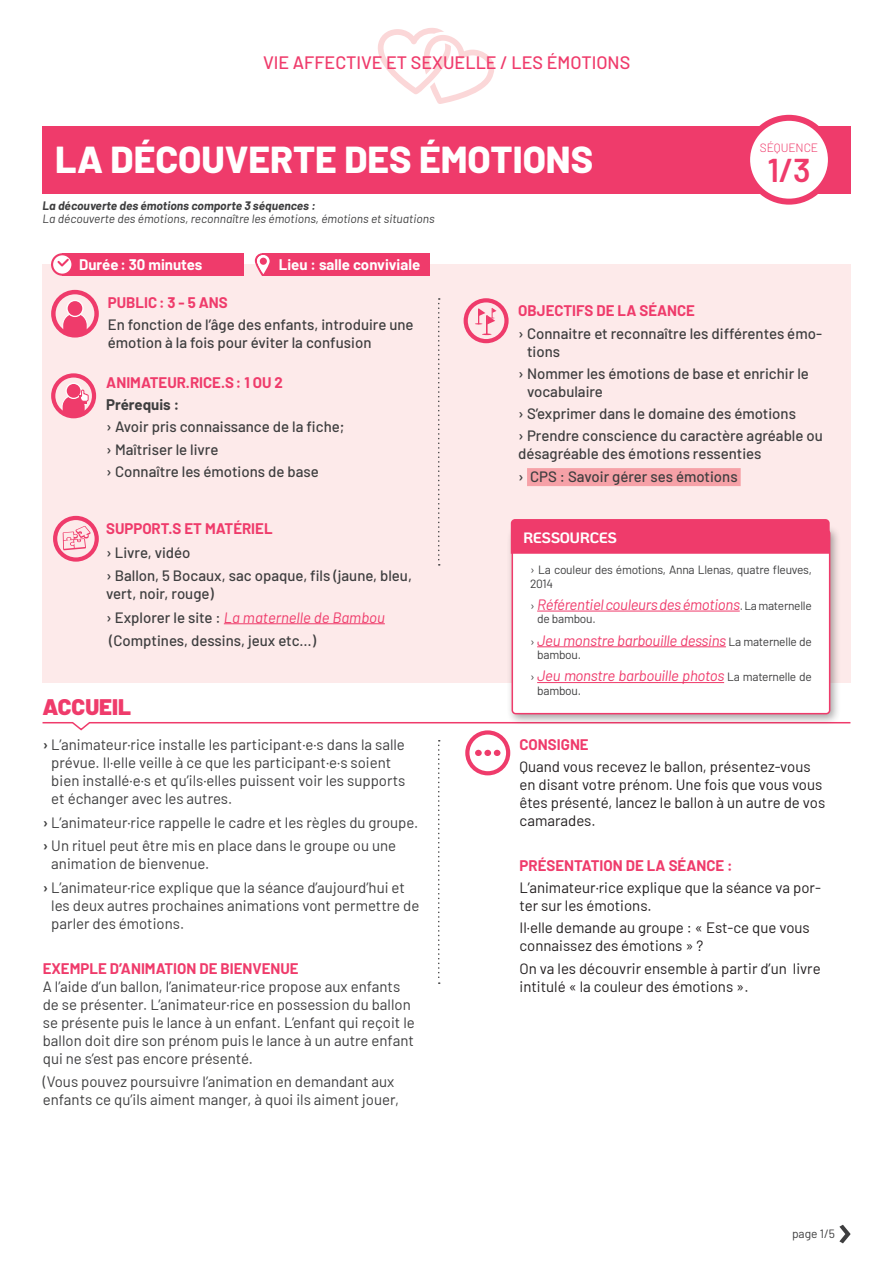
<style>
.page{position:relative;width:893px;height:1263px;background:#fff}
.page>*{position:absolute;margin:0;border:0;box-sizing:border-box;transform-origin:0 0}
.t1{font:800 37.5px "Barlow";color:#fff}
.t2{font:600 33px "Barlow";color:#ef3b6b}
.t3{font:900 22.5px "Barlow";color:#ef3b6b}
.t4{font:500 18px "Barlow";color:#ef3b6b}
.t5{font:15px/18px "Barlow";color:#3e3e3f}
.t6{font:500 15px/18px "Barlow";color:#3e3e3f}
.t7{font:15px/18px "Barlow";color:#231f20}
.t8{font:italic 15px "Barlow";letter-spacing:-.02em;color:#ef3b6b}
.t9{font:700 15px "Barlow";color:#ef3b6b}
.t10{font:italic 15px "Barlow";color:#ef3b6b}
.t11{font:700 15px "Barlow";color:#fff}
.t12{font:700 15px "Barlow";color:#3e3e3f}
.t13{font:700 15px "Ko Ho";letter-spacing:-.015em;color:#fff}
.t14{font:12px/13.5px "Barlow";letter-spacing:-.02em;color:#3e3e3f}
.t15{font:italic 12px "Barlow";color:#3e3e3f}
.t16{font:italic 700 12px "Barlow";color:#3e3e3f}
.t17{font:300 12px "Barlow";letter-spacing:-.01em;color:#ef3b6b}
.s1{font-weight:500;font-style:normal;color:#3e3e3f}
.s2{font-weight:600}
.s3{font-weight:700;color:#ef3b6b}
.s4{font-style:normal;font-size:12px;color:#3e3e3f}
</style>
<div class="page">
<svg style="left:378px;top:28px;width:116px;height:76px"></svg>
<div style="left:43px;top:126px;width:808px;height:67px;background:#ef3b6b"></div>
<div style="left:747px;top:118px;width:84px;height:84px;background:#fff;border-radius:50%"></div>
<div style="left:744px;top:115px;width:90px;height:90px;border:6px solid #ef3b6b;border-radius:50%"></div>
<svg style="left:839px;top:1225px;width:11px;height:18px"></svg>
<div style="left:43px;top:264px;width:808px;height:418px;background:#fdeaea"></div>
<svg style="left:62px;top:313px;width:26px;height:22px"></svg>
<svg style="left:67px;top:300px;width:16px;height:16px"></svg>
<div style="left:66px;top:300px;width:18px;height:17px;border:1px solid #fff;border-radius:50%"></div>
<div style="left:51px;top:290px;width:48px;height:48px;border:4px solid #ef3b6b;border-radius:50%"></div>
<svg style="left:438px;top:298px;width:2px;height:268px"></svg>
<div style="left:527px;top:468px;width:214px;height:18px;background:#f6a1a7"></div>
<svg style="left:66px;top:383px;width:15px;height:15px"></svg>
<div style="left:65px;top:383px;width:17px;height:16px;border:1px solid #fff;border-radius:50%"></div>
<div style="left:51px;top:373px;width:45px;height:45px;border:4px solid #ef3b6b;border-radius:50%"></div>
<svg style="left:61px;top:389px;width:28px;height:27px"></svg>
<svg style="left:475px;top:308px;width:22px;height:27px"></svg>
<div style="left:464px;top:298px;width:45px;height:45px;border:4px solid #ef3b6b;border-radius:50%"></div>
<hr style="left:224px;top:623px;width:161px;height:1px;background:#ef3b6b">
<div style="left:53px;top:516px;width:46px;height:46px;border:4px solid #ef3b6b;border-radius:50%"></div>
<svg style="left:63px;top:526px;width:28px;height:24px"></svg>
<svg style="left:42px;top:722px;width:809px;height:9px"></svg>
<div style="left:62px;top:253px;width:182px;height:23px;background:#ef3b6b"></div>
<svg style="left:52px;top:254px;width:20px;height:21px"></svg>
<div style="left:51px;top:253px;width:23px;height:23px;border:2px solid #ef3b6b;border-radius:50%"></div>
<svg style="left:56px;top:257px;width:15px;height:11px"></svg>
<div style="left:262px;top:253px;width:167px;height:23px;background:#ef3b6b"></div>
<svg style="left:254px;top:253px;width:13px;height:23px"></svg>
<svg style="left:257px;top:255px;width:13px;height:19px"></svg>
<div style="left:260px;top:258px;width:7px;height:7px;background:#ef3b6b;border-radius:50%"></div>
<svg style="left:438px;top:740px;width:2px;height:244px"></svg>
<svg style="left:475px;top:750px;width:25px;height:6px"></svg>
<div style="left:465px;top:730px;width:45px;height:45px;border:4px solid #ef3b6b;border-radius:50%"></div>
<div style="left:506px;top:524px;width:336px;height:201px;background:#231f20;opacity:.4"></div>
<div style="left:512px;top:530px;width:318px;height:184px;background:#fff;border-radius:4px"></div>
<hr style="left:537px;top:611px;width:203px;height:1px;background:#ef3b6b">
<hr style="left:537px;top:646px;width:189px;height:1px;background:#ef3b6b">
<hr style="left:537px;top:682px;width:187px;height:1px;background:#ef3b6b">
<div style="left:512px;top:529px;width:318px;height:185px;border:2px solid #ef3b6b;border-radius:4px"></div>
<div style="left:511px;top:519px;width:319px;height:35px;background:#ef3b6b"></div>
<p class="t4" style="left:263px;top:49px;width:369px">VIE AFFECTIVE ET SEXUELLE / LES ÉMOTIONS</p>
<h1 class="t1" style="left:55px;top:131px;width:539px">LA DÉCOUVERTE DES ÉMOTIONS</h1>
<p class="t16" style="left:43px;top:197px;width:275px">La découverte des émotions comporte 3 séquences :</p>
<p class="t15" style="left:43px;top:210px;width:394px">La découverte des émotions, reconnaître les émotions, émotions et situations</p>
<p class="t11" style="left:79px;top:253px;width:125px">Durée: 30 minutes</p>
<p class="t11" style="left:279px;top:253px;width:143px">Lieu : salle conviviale</p>
<p class="t17" style="left:760px;top:139px;width:60px">SÉQUENCE</p>
<h2 class="t2" style="left:767px;top:145px;width:45px">1/3</h2>
<p class="t9" style="left:108px;top:291px;width:121px">PUBLIC: 3 - 5 ANS</p>
<p class="t6" style="left:108px;top:315px;width:307px">En fonction de l’âge des enfants, introduire une émotion à la fois pour éviter la confusion</p>
<p class="t9" style="left:106px;top:371px;width:178px">ANIMATEUR.RICE.S: 1 OU 2</p>
<p class="t12" style="left:106px;top:394px;width:74px">Prérequis :</p>
<p class="t6" style="left:106px;top:417px;width:240px">› Avoir pris connaissance de la fiche;</p>
<p class="t6" style="left:106px;top:439px;width:114px">› Maîtriser le livre</p>
<p class="t6" style="left:106px;top:461px;width:214px">› Connaître les émotions de base</p>
<p class="t9" style="left:106px;top:517px;width:168px">SUPPORT.S ET MATÉRIEL</p>
<p class="t6" style="left:106px;top:542px;width:86px">› Livre, vidéo</p>
<p class="t6" style="left:106px;top:565px;width:307px">› Ballon, 5 Bocaux, sac opaque, fils (jaune, bleu, vert, noir, rouge)</p>
<p class="t10" style="left:106px;top:606px;width:280px"><span class="s1">› Explorer le site :</span> La maternelle de Bambou</p>
<p class="t6" style="left:109px;top:630px;width:209px">(Comptines, dessins, jeux etc…)</p>
<p class="t3" style="left:43px;top:690px;width:90px">ACCUEIL</p>
<p class="t5" style="left:51px;top:734px;width:356px;text-indent:-9px"><span class="s2">›</span> L’animateur·rice installe les participant·e·s dans la salle prévue. Il·elle veille à ce que les participant·e·s soient bien installé·e·s et qu’ils·elles puissent voir les supports et échanger avec les autres.</p>
<p class="t5" style="left:43px;top:812px;width:377px"><span class="s2">›</span> L’animateur·rice rappelle le cadre et les règles du groupe.</p>
<p class="t5" style="left:51px;top:835px;width:346px;text-indent:-9px"><span class="s2">›</span> Un rituel peut être mis en place dans le groupe ou une animation de bienvenue.</p>
<p class="t5" style="left:51px;top:877px;width:370px;text-indent:-9px"><span class="s2">›</span> L’animateur·rice explique que la séance d’aujourd’hui et les deux autres prochaines animations vont permettre de parler des émotions.</p>
<p class="t5" style="left:43px;top:959px;width:373px"><span class="s3">EXEMPLE D’ANIMATION DE BIENVENUE<br></span>A l’aide d’un ballon, l’animateur·rice propose aux enfants de se présenter. L’animateur·rice en possession du ballon se présente puis le lance à un enfant. L’enfant qui reçoit le ballon doit dire son prénom puis le lance à un autre enfant qui ne s’est pas encore présenté.</p>
<p class="t5" style="left:43px;top:1071px;width:358px">(Vous pouvez poursuivre l’animation en demandant aux enfants ce qu’ils aiment manger, à quoi ils aiment jouer,</p>
<p class="t9" style="left:518px;top:300px;width:178px">OBJECTIFS DE LA SÉANCE</p>
<p class="t6" style="left:527px;top:323px;width:296px;text-indent:-9px">› Connaitre et reconnaître les différentes émo&shy;tions</p>
<p class="t6" style="left:527px;top:363px;width:283px;text-indent:-9px">› Nommer les émotions de base et enrichir le vocabulaire</p>
<p class="t6" style="left:518px;top:403px;width:279px">› S’exprimer dans le domaine des émotions</p>
<p class="t6" style="left:518px;top:426px;width:306px">› Prendre conscience du caractère agréable ou désagréable des émotions ressenties</p>
<p class="t6" style="left:518px;top:466px;width:221px">› CPS : Savoir gérer ses émotions</p>
<p class="t13" style="left:523px;top:525px;width:96px">RESSOURCES</p>
<p class="t14" style="left:530px;top:562px;width:283px">› La couleur des émotions, Anna Llenas, quatre fleuves,<br>2014</p>
<p class="t8" style="left:530px;top:594px;width:283px"><span class="s4">›</span> Référentiel couleurs des émotions<span class="s4">. La maternelle</span></p>
<p class="t14" style="left:537px;top:611px;width:60px">de bambou.</p>
<p class="t8" style="left:530px;top:629px;width:283px"><span class="s4">›</span> Jeu monstre barbouille dessins <span class="s4">La maternelle de</span></p>
<p class="t14" style="left:537px;top:647px;width:45px">bambou.</p>
<p class="t8" style="left:530px;top:665px;width:283px"><span class="s4">›</span> Jeu monstre barbouille photos <span class="s4">La maternelle de</span></p>
<p class="t14" style="left:537px;top:683px;width:45px">bambou.</p>
<p class="t9" style="left:519px;top:733px;width:71px">CONSIGNE</p>
<p class="t7" style="left:519px;top:757px;width:307px">Quand vous recevez le ballon, présentez-vous en disant votre prénom. Une fois que vous vous êtes présenté, lancez le ballon à un autre de vos camarades.</p>
<p class="t9" style="left:519px;top:854px;width:215px">PRÉSENTATION DE LA SÉANCE :</p>
<p class="t7" style="left:519px;top:877px;width:303px">L’animateur·rice explique que la séance va por&shy;ter sur les émotions.</p>
<p class="t7" style="left:519px;top:918px;width:292px">Il·elle demande au groupe : « Est-ce que vous connaissez des émotions » ?</p>
<p class="t7" style="left:519px;top:958px;width:303px">On va les découvrir ensemble à partir d’un livre intitulé « la couleur des émotions ».</p>
<p class="t14" style="left:792px;top:1226px;width:45px">page 1/5</p>
</div>
